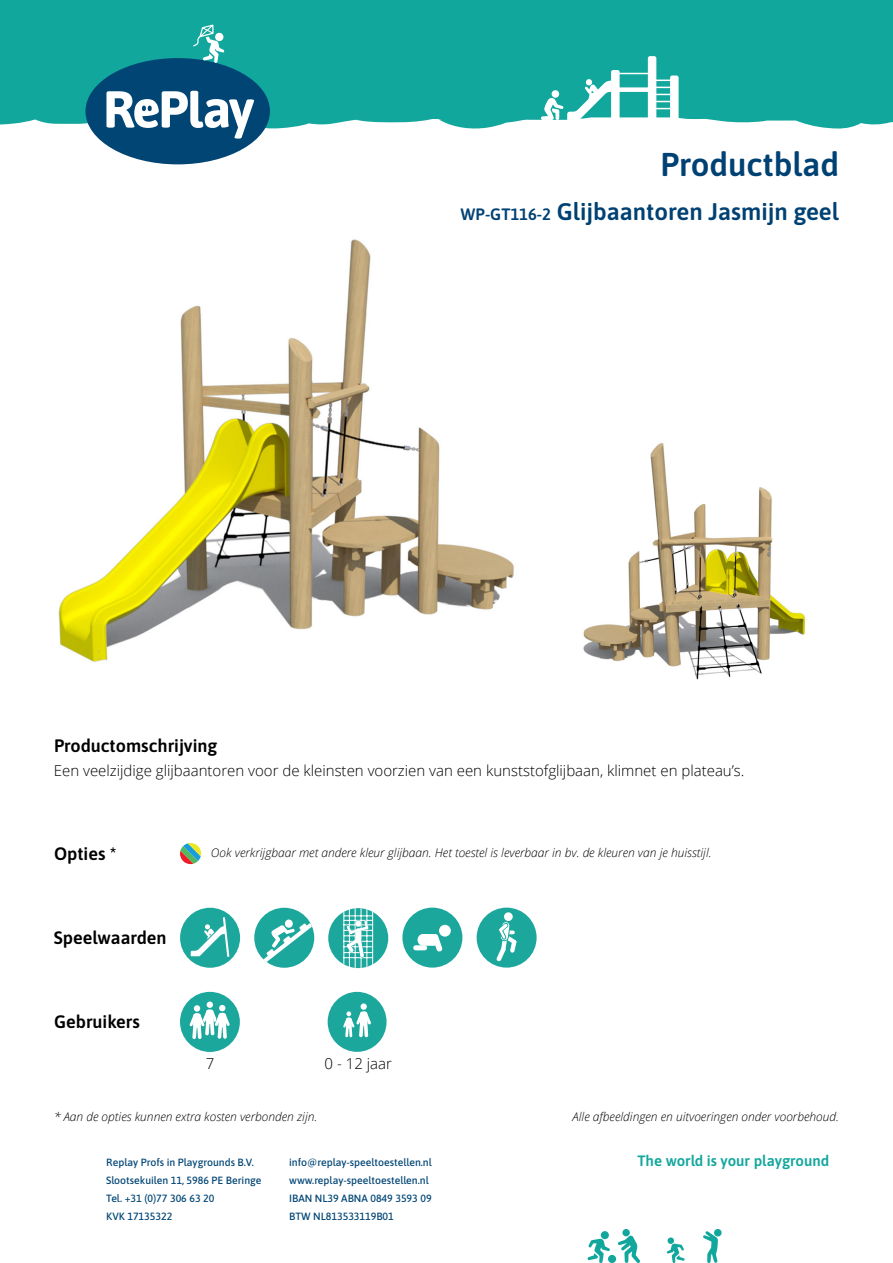
<style>
.page{position:relative;width:893px;height:1263px;background:#fff}
.page>*{position:absolute;margin:0;border:0;box-sizing:border-box;transform-origin:0 0}
.t1{font:600 33px "Asap";color:#004173}
.t2{font:600 24px "Asap";color:#004173}
.t3{font:600 18px "Asap";color:#000}
.t4{font:300 15px "Open Sans";color:#000}
.t5{font:600 15px "Asap";color:#12a79d}
.t6{font:italic 300 12px "Open Sans";color:#000}
.t7{font:500 10.5px/18px "Asap";color:#014575}
.s1{font-size:16.5px}
</style>
<div class="page">
<div style="left:0;top:0;width:893px;height:129px;background:#12a79d"></div>
<svg style="left:703px;top:1229px;width:18px;height:34px"></svg>
<div style="left:608px;top:1255px;width:8px;height:8px;background:#12a79d;border-radius:50%"></div>
<div style="left:601px;top:1231px;width:8px;height:8px;background:#12a79d;border-radius:50%"></div>
<svg style="left:587px;top:1238px;width:23px;height:25px"></svg>
<div style="left:668px;top:1237px;width:6px;height:7px;background:#12a79d;border-radius:50%"></div>
<svg style="left:667px;top:1243px;width:18px;height:20px"></svg>
<svg style="left:618px;top:1235px;width:22px;height:28px"></svg>
<div style="left:622px;top:1229px;width:8px;height:7px;background:#12a79d;border-radius:50%"></div>
<svg style="left:85px;top:24px;width:185px;height:140px"></svg>
<hr style="left:615px;top:73px;width:35px;height:1px;background:#fff">
<div style="left:615px;top:87px;width:35px;height:5px;background:#fff"></div>
<svg style="left:648px;top:56px;width:31px;height:64px"></svg>
<svg style="left:541px;top:70px;width:79px;height:50px"></svg>
<div style="left:552px;top:90px;width:7px;height:8px;background:#fff;border-radius:50%"></div>
<img style="left:58px;top:239px;width:456px;height:423px">
<img style="left:583px;top:443px;width:222px;height:237px">
<div style="left:180px;top:992px;width:60px;height:60px;background:#1ca79d;border-radius:50%"></div>
<div style="left:206px;top:1001px;width:7px;height:7px;background:#74c9c3;border-radius:50%"></div>
<div style="left:207px;top:1001px;width:6px;height:7px;background:#fff;border-radius:50%"></div>
<svg style="left:189px;top:1005px;width:41px;height:34px"></svg>
<div style="left:328px;top:992px;width:59px;height:60px;background:#1ca79d;border-radius:50%"></div>
<div style="left:361px;top:1003px;width:6px;height:7px;background:#fff;border-radius:50%"></div>
<svg style="left:343px;top:1011px;width:28px;height:27px"></svg>
<svg style="left:180px;top:843px;width:21px;height:21px"></svg>
<div style="left:180px;top:908px;width:60px;height:60px;background:#1ca79d;border-radius:50%"></div>
<svg style="left:190px;top:917px;width:39px;height:40px"></svg>
<div style="left:254px;top:908px;width:60px;height:60px;background:#1ca79d;border-radius:50%"></div>
<div style="left:285px;top:919px;width:8px;height:9px;background:#fff;border-radius:50%"></div>
<svg style="left:263px;top:923px;width:49px;height:39px"></svg>
<div style="left:328px;top:908px;width:60px;height:60px;background:#1ca79d;border-radius:50%"></div>
<hr style="left:361px;top:908px;width:1px;height:60px;background:#fff">
<hr style="left:366px;top:909px;width:1px;height:59px;background:#fff">
<hr style="left:355px;top:908px;width:1px;height:63px;background:#fff">
<hr style="left:349px;top:908px;width:1px;height:59px;background:#fff">
<hr style="left:343px;top:911px;width:1px;height:53px;background:#fff">
<svg style="left:344px;top:915px;width:28px;height:43px"></svg>
<hr style="left:372px;top:911px;width:1px;height:54px;background:#fff">
<div style="left:402px;top:908px;width:60px;height:59px;background:#1ca79d;border-radius:50%"></div>
<div style="left:439px;top:925px;width:12px;height:12px;background:#fff;border-radius:50%"></div>
<div style="left:413px;top:945px;width:14px;height:5px;background:#fff;border-radius:3px"></div>
<svg style="left:417px;top:934px;width:26px;height:18px"></svg>
<div style="left:477px;top:908px;width:60px;height:59px;background:#1ca79d;border-radius:50%"></div>
<div style="left:504px;top:912px;width:9px;height:9px;background:#fff;border-radius:50%"></div>
<svg style="left:496px;top:921px;width:21px;height:40px"></svg>
<h1 class="t1" style="left:660px;top:142px;width:180px">Productblad</h1>
<h3 class="t3" style="left:54px;top:733px;width:165px">Productomschrijving</h3>
<p class="t2" style="left:461px;top:195px;width:380px"><span class="s1">WP-GT116-2</span> Glijbaantoren Jasmijn geel</p>
<p class="t4" style="left:54px;top:761px;width:692px">Een veelzijdige glijbaantoren voor de kleinsten voorzien van een kunststofglijbaan, klimnet en plateau’s.</p>
<h3 class="t3" style="left:54px;top:841px;width:64px">Opties *</h3>
<h3 class="t3" style="left:54px;top:925px;width:114px">Speelwaarden</h3>
<h3 class="t3" style="left:54px;top:1009px;width:87px">Gebruikers</h3>
<p class="t6" style="left:211px;top:845px;width:502px">Ook verkrijgbaar met andere kleur glijbaan. Het toestel is leverbaar in bv. de kleuren van je huisstijl.</p>
<p class="t4" style="left:206px;top:1053px;width:10px">7</p>
<p class="t4" style="left:325px;top:1053px;width:69px">0 - 12 jaar</p>
<p class="t6" style="left:54px;top:1108px;width:265px">* Aan de opties kunnen extra kosten verbonden zijn.</p>
<p class="t6" style="left:573px;top:1108px;width:268px">Alle afbeeldingen en uitvoeringen onder voorbehoud.</p>
<p class="t7" style="left:106px;top:1153px;width:157px">Replay Profs in Playgrounds B.V.<br>Slootsekuilen 11, 5986 PE Beringe<br>Tel. +31 (0)77 306 63 20<br>KVK 17135322</p>
<p class="t7" style="left:289px;top:1153px;width:144px">info@replay-speeltoestellen.nl www.replay-speeltoestellen.nl<br>IBAN NL39 ABNA 0849 3593 09<br>BTW NL813533119B01</p>
<h3 class="t5" style="left:638px;top:1151px;width:193px">The world is your playground</h3>
</div>
